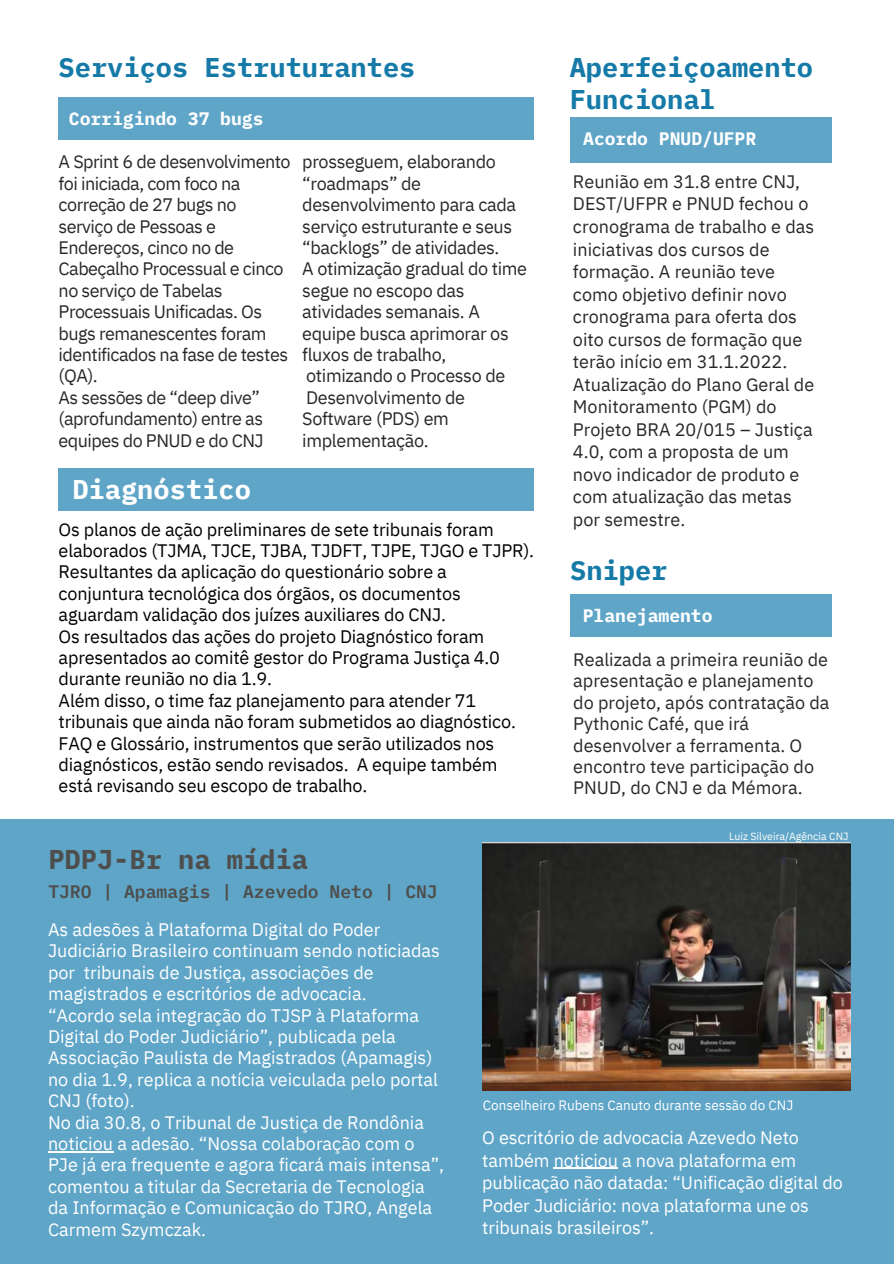
<style>
.page{position:relative;width:894px;height:1264px;background:#fff}
.page>*{position:absolute;margin:0;border:0;box-sizing:border-box;transform-origin:0 0}
.t1{font:700 27px/31.5px "IBM Plex Mono";color:#157aa8}
.t2{font:700 27px "IBM Plex Mono";color:#4e4e4c}
.t3{font:700 27px "IBM Plex Mono";color:#fff}
.t4{font:18px/21.5px "IBM Plex Sans";color:#fff}
.t5{font:18px/21.5px "IBM Plex Sans";letter-spacing:-.02em;color:#282828}
.t6{font:18px/21.5px "IBM Plex Sans";letter-spacing:-.01em;color:#000}
.t7{font:18px/22.5px "IBM Plex Sans";color:#282828}
.t8{font:700 18px "IBM Plex Mono";color:#fff}
.t9{font:600 18px "IBM Plex Mono";color:#4e4e4c}
.t10{font:13.5px "IBM Plex Sans";color:#fff}
.t11{font:10.5px "IBM Plex Sans";color:#fff}
</style>
<div class="page">
<div style="left:0;top:819px;width:893px;height:444px;background:#5fa5c8"></div>
<div style="left:59px;top:97px;width:475px;height:43px;background:#5fa5c8"></div>
<img style="left:482px;top:842px;width:368px;height:248px">
<hr style="left:48px;top:1151px;width:65px;height:1px;background:#fff">
<div style="left:570px;top:118px;width:261px;height:45px;background:#5fa5c8"></div>
<hr style="left:553px;top:1167px;width:65px;height:1px;background:#fff">
<div style="left:59px;top:467px;width:475px;height:43px;background:#5fa5c8"></div>
<div style="left:570px;top:594px;width:261px;height:42px;background:#5fa5c8"></div>
<h1 class="t1" style="left:59px;top:51px;width:358px">Serviços Estruturantes</h1>
<p class="t8" style="left:69px;top:107px;width:196px">Corrigindo 37 bugs</p>
<p class="t5" style="left:59px;top:151px;width:233px">A Sprint 6 de desenvolvimento foi iniciada, com foco na correção de 27 bugs no serviço de Pessoas e<br>Endereços, cinco no de<br>Cabeçalho Processual e cinco no serviço de Tabelas<br>Processuais Unificadas. Os bugs remanescentes foram identificados na fase de testes (QA).<br>As sessões de “deep dive” (aprofundamento) entre as equipes do PNUD e do CNJ</p>
<h1 class="t3" style="left:72px;top:471px;width:180px">Diagnóstico</h1>
<p class="t5" style="left:302px;top:151px;width:226px">prosseguem, elaborando “roadmaps” de desenvolvimento para cada serviço estruturante e seus “backlogs” de atividades.<br>A otimização gradual do time segue no escopo das atividades semanais. A equipe busca aprimorar os fluxos de trabalho, otimizando o Processo de<br>Desenvolvimento de<br>Software (PDS) em implementação.</p>
<p class="t6" style="left:59px;top:518px;width:477px">Os planos de ação preliminares de sete tribunais foram elaborados (TJMA, TJCE, TJBA, TJDFT, TJPE, TJGO e TJPR).<br>Resultantes da aplicação do questionário sobre a conjuntura tecnológica dos órgãos, os documentos aguardam validação dos juízes auxiliares do CNJ.<br>Os resultados das ações do projeto Diagnóstico foram apresentados ao comitê gestor do Programa Justiça 4.0 durante reunião no dia 1.9.<br>Além disso, o time faz planejamento para atender 71 tribunais que ainda não foram submetidos ao diagnóstico.<br>FAQ e Glossário, instrumentos que serão utilizados nos diagnósticos, estão sendo revisados. A equipe também está revisando seu escopo de trabalho.</p>
<h1 class="t2" style="left:48px;top:841px;width:261px">PDPJ-Br na mídia</h1>
<p class="t9" style="left:48px;top:879px;width:391px">TJRO | Apamagis | Azevedo Neto | CNJ</p>
<h1 class="t1" style="left:569px;top:51px;width:245px">Aperfeiçoamento<br>Funcional</h1>
<p class="t8" style="left:583px;top:127px;width:174px">Acordo PNUD/UFPR</p>
<p class="t7" style="left:573px;top:170px;width:243px">Reunião em 31.8 entre CNJ,<br>DEST/UFPR e PNUD fechou o cronograma de trabalho e das iniciativas dos cursos de formação. A reunião teve como objetivo definir novo cronograma para oferta dos oito cursos de formação que terão início em 31.1.2022.<br>Atualização do Plano Geral de<br>Monitoramento (PGM) do<br>Projeto BRA 20/015 – Justiça<br>4.0, com a proposta de um novo indicador de produto e com atualização das metas por semestre.</p>
<h1 class="t1" style="left:570px;top:554px;width:99px">Sniper</h1>
<p class="t8" style="left:582px;top:603px;width:131px">Planejamento</p>
<p class="t7" style="left:573px;top:648px;width:258px;line-height:21.5px">Realizada a primeira reunião de apresentação e planejamento do projeto, após contratação da<br>Pythonic Café, que irá desenvolver a ferramenta. O encontro teve participação do<br>PNUD, do CNJ e da Mémora.</p>
<p class="t11" style="left:729px;top:829px;width:121px">Luiz Silveira/Agência CNJ</p>
<p class="t4" style="left:48px;top:918px;width:397px">As adesões à Plataforma Digital do Poder Judiciário Brasileiro continuam sendo noticiadas por tribunais de Justiça, associações de magistrados e escritórios de advocacia.<br>“Acordo sela integração do TJSP à Plataforma Digital do Poder Judiciário”, publicada pela Associação Paulista de Magistrados (Apamagis) no dia 1.9, replica a notícia veiculada pelo portal CNJ (foto).<br>No dia 30.8, o Tribunal de Justiça de Rondônia noticiou a adesão. “Nossa colaboração com o PJe já era frequente e agora ficará mais intensa”, comentou a titular da Secretaria de Tecnologia da Informação e Comunicação do TJRO, Angela Carmem Szymczak.</p>
<p class="t10" style="left:483px;top:1096px;width:312px">Conselheiro Rubens Canuto durante sessão do CNJ</p>
<p class="t4" style="left:482px;top:1125px;width:362px;line-height:22.5px">O escritório de advocacia Azevedo Neto também noticiou a nova plataforma em publicação não datada: “Unificação digital do Poder Judiciário: nova plataforma une os tribunais brasileiros”.</p>
</div>
